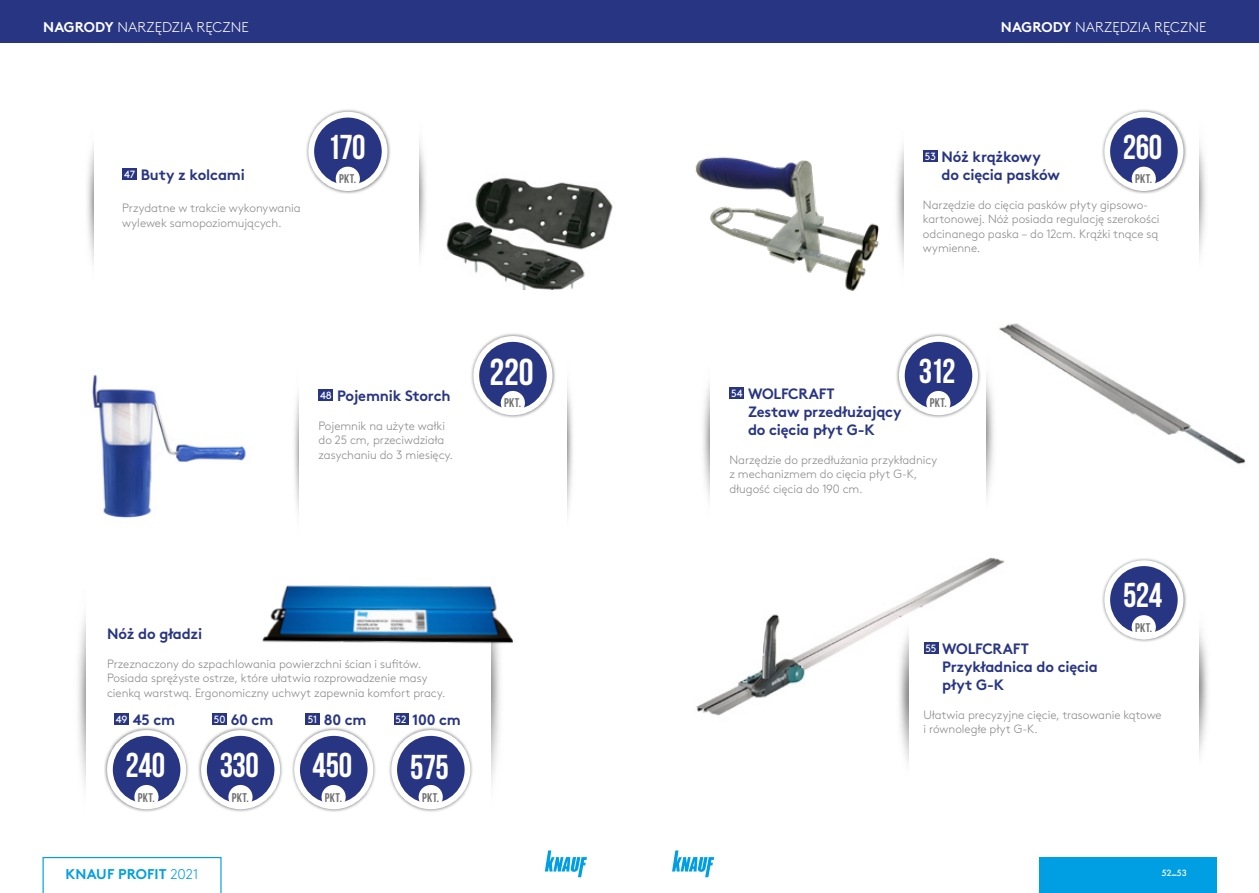
<style>
.page{position:relative;width:1259px;height:893px;background:#fff}
.page>*{position:absolute;margin:0;border:0;box-sizing:border-box;transform-origin:0 0}
.t1{font:37.35px "Bebas Neue";color:#fff}
.t2{font:34.5px "Bebas Neue";letter-spacing:-.015em;color:#fff}
.t3{font:700 15px/18px "Brown Pro";letter-spacing:-.015em;color:#283583}
.t4{font:300 14.1px "Brown Pro";letter-spacing:.01em;color:#fff}
.t5{font:700 14.1px "Brown Pro";letter-spacing:.01em;color:#009fe3}
.t6{font:12.6px "Bebas Neue";letter-spacing:.025em;color:#706f6f}
.t7{font:300 12px/14.4px "Brown Pro";color:#878787}
.t8{font:500 9.45px "Futura PT";color:#fff}
.s1{font-weight:700}
.s2{font-weight:400;font-size:10.5px;color:#fff}
.s3{font-weight:300}
</style>
<div class="page">
<div style="left:1038px;top:857px;width:178px;height:36px;background:#009fe3"></div>
<svg style="left:43px;top:857px;width:178px;height:36px"></svg>
<div style="left:0;top:0;width:629px;height:43px;background:#283583"></div>
<div style="left:629px;top:0;width:630px;height:43px;background:#283583"></div>
<svg style="left:545px;top:850px;width:42px;height:27px"></svg>
<svg style="left:672px;top:850px;width:42px;height:27px"></svg>
<img style="left:78px;top:615px;width:8px;height:173px">
<img style="left:491px;top:663px;width:9px;height:123px">
<div style="left:198px;top:727px;width:85px;height:85px;background:#000;opacity:.5"></div>
<div style="left:204px;top:733px;width:73px;height:73px;background:#283583;border-radius:50%"></div>
<div style="left:201px;top:730px;width:79px;height:79px;border:6px solid #fff;border-radius:50%"></div>
<div style="left:228px;top:785px;width:24px;height:24px;background:#fff;border-radius:50%"></div>
<div style="left:114px;top:713px;width:15px;height:12px;background:#283583"></div>
<div style="left:212px;top:713px;width:15px;height:12px;background:#283583"></div>
<div style="left:305px;top:713px;width:15px;height:12px;background:#283583"></div>
<div style="left:393px;top:713px;width:15px;height:12px;background:#283583"></div>
<div style="left:104px;top:727px;width:85px;height:85px;background:#000;opacity:.5"></div>
<div style="left:110px;top:733px;width:73px;height:73px;background:#283583;border-radius:50%"></div>
<div style="left:107px;top:730px;width:79px;height:79px;border:6px solid #fff;border-radius:50%"></div>
<div style="left:134px;top:785px;width:25px;height:24px;background:#fff;border-radius:50%"></div>
<div style="left:388px;top:727px;width:86px;height:85px;background:#000;opacity:.5"></div>
<div style="left:394px;top:733px;width:73px;height:73px;background:#283583;border-radius:50%"></div>
<div style="left:391px;top:730px;width:79px;height:79px;border:6px solid #fff;border-radius:50%"></div>
<div style="left:418px;top:785px;width:25px;height:24px;background:#fff;border-radius:50%"></div>
<div style="left:291px;top:727px;width:85px;height:85px;background:#000;opacity:.5"></div>
<div style="left:297px;top:733px;width:73px;height:73px;background:#283583;border-radius:50%"></div>
<div style="left:294px;top:730px;width:79px;height:79px;border:6px solid #fff;border-radius:50%"></div>
<div style="left:321px;top:785px;width:25px;height:24px;background:#fff;border-radius:50%"></div>
<img style="left:262px;top:585px;width:251px;height:78px">
<img style="left:1004px;top:323px;width:242px;height:142px">
<img style="left:92px;top:374px;width:154px;height:144px">
<img style="left:294px;top:393px;width:5px;height:122px">
<img style="left:567px;top:382px;width:6px;height:134px">
<div style="left:470px;top:333px;width:86px;height:85px;background:#000;opacity:.5"></div>
<div style="left:476px;top:339px;width:73px;height:73px;background:#283583;border-radius:50%"></div>
<div style="left:473px;top:336px;width:79px;height:79px;border:6px solid #fff;border-radius:50%"></div>
<div style="left:501px;top:391px;width:24px;height:24px;background:#fff;border-radius:50%"></div>
<div style="left:318px;top:390px;width:15px;height:11px;background:#283583"></div>
<img style="left:896px;top:145px;width:8px;height:121px">
<img style="left:1199px;top:140px;width:7px;height:117px">
<div style="left:923px;top:150px;width:15px;height:12px;background:#283583"></div>
<div style="left:1101px;top:108px;width:85px;height:86px;background:#000;opacity:.5"></div>
<div style="left:1107px;top:115px;width:73px;height:73px;background:#283583;border-radius:50%"></div>
<div style="left:1104px;top:112px;width:79px;height:79px;border:6px solid #fff;border-radius:50%"></div>
<div style="left:1131px;top:167px;width:24px;height:24px;background:#fff;border-radius:50%"></div>
<img style="left:703px;top:384px;width:7px;height:116px">
<img style="left:986px;top:327px;width:26px;height:171px">
<div style="left:729px;top:388px;width:15px;height:11px;background:#283583"></div>
<div style="left:895px;top:333px;width:86px;height:85px;background:#000;opacity:.5"></div>
<div style="left:902px;top:339px;width:73px;height:73px;background:#283583;border-radius:50%"></div>
<div style="left:899px;top:336px;width:79px;height:79px;border:6px solid #fff;border-radius:50%"></div>
<div style="left:926px;top:391px;width:24px;height:24px;background:#fff;border-radius:50%"></div>
<img style="left:695px;top:157px;width:184px;height:134px">
<img style="left:87px;top:146px;width:7px;height:118px">
<img style="left:419px;top:140px;width:7px;height:118px">
<div style="left:305px;top:108px;width:86px;height:86px;background:#000;opacity:.5"></div>
<div style="left:311px;top:115px;width:73px;height:73px;background:#283583;border-radius:50%"></div>
<div style="left:308px;top:112px;width:79px;height:79px;border:6px solid #fff;border-radius:50%"></div>
<div style="left:336px;top:167px;width:24px;height:24px;background:#fff;border-radius:50%"></div>
<div style="left:122px;top:168px;width:15px;height:12px;background:#283583"></div>
<img style="left:446px;top:177px;width:167px;height:113px">
<img style="left:1186px;top:597px;width:22px;height:159px">
<div style="left:908px;top:601px;width:290px;height:191px;background:#fff"></div>
<div style="left:1101px;top:557px;width:85px;height:86px;background:#000;opacity:.5"></div>
<div style="left:1107px;top:563px;width:73px;height:73px;background:#283583;border-radius:50%"></div>
<div style="left:1104px;top:560px;width:79px;height:79px;border:6px solid #fff;border-radius:50%"></div>
<div style="left:1131px;top:615px;width:24px;height:24px;background:#fff;border-radius:50%"></div>
<img style="left:696px;top:557px;width:309px;height:184px">
<p class="t4" style="left:43px;top:17px;width:207px"><span class="s1">NAGRODY</span> NARZĘDZIA RĘCZNE</p>
<p class="t4" style="left:1001px;top:17px;width:207px"><span class="s1">NAGRODY</span> NARZĘDZIA RĘCZNE</p>
<p class="t3" style="left:124px;top:164px;width:122px"><span class="s2">47</span> Buty z kolcami</p>
<p class="t7" style="left:122px;top:200px;width:180px">Przydatne w trakcie wykonywania wylewek samopoziomujących.</p>
<h2 class="t2" style="left:327px;top:128px;width:40px">170</h2>
<p class="t6" style="left:339px;top:172px;width:19px">PKT.</p>
<p class="t3" style="left:320px;top:385px;width:132px"><span class="s2">48</span> Pojemnik Storch</p>
<p class="t7" style="left:318px;top:418px;width:136px">Pojemnik na użyte wałki do 25 cm, przeciwdziała zasychaniu do 3 miesięcy.</p>
<h1 class="t1" style="left:489px;top:352px;width:46px">220</h1>
<p class="t6" style="left:504px;top:396px;width:19px">PKT.</p>
<p class="t3" style="left:107px;top:623px;width:97px">Nóż do gładzi</p>
<p class="t7" style="left:107px;top:656px;width:340px">Przeznaczony do szpachlowania powierzchni ścian i sufitów.<br>Posiada sprężyste ostrze, które ułatwia rozprowadzenie masy cienką warstwą. Ergonomiczny uchwyt zapewnia komfort pracy.</p>
<p class="t3" style="left:116px;top:709px;width:61px"><span class="s2">49</span> 45 cm</p>
<p class="t3" style="left:214px;top:709px;width:61px"><span class="s2">50</span> 60 cm</p>
<p class="t3" style="left:308px;top:709px;width:60px"><span class="s2">51</span> 80 cm</p>
<p class="t3" style="left:396px;top:709px;width:67px"><span class="s2">52</span> 100 cm</p>
<h2 class="t2" style="left:125px;top:746px;width:41px">240</h2>
<p class="t6" style="left:138px;top:790px;width:19px">PKT.</p>
<h2 class="t2" style="left:220px;top:746px;width:41px">330</h2>
<p class="t6" style="left:232px;top:790px;width:19px">PKT.</p>
<h2 class="t2" style="left:313px;top:746px;width:41px">450</h2>
<p class="t6" style="left:325px;top:790px;width:19px">PKT.</p>
<h2 class="t2" style="left:410px;top:749px;width:40px">575</h2>
<p class="t6" style="left:422px;top:790px;width:19px">PKT.</p>
<h2 class="t2" style="left:1123px;top:128px;width:41px">260</h2>
<p class="t6" style="left:1135px;top:172px;width:19px">PKT.</p>
<p class="t3" style="left:941px;top:146px;width:120px;text-indent:-17px"><span class="s2">53</span> Nóż krążkowy do cięcia pasków</p>
<p class="t7" style="left:923px;top:197px;width:238px">Narzędzie do cięcia pasków płyty gipsowo&shy;kartonowej. Nóż posiada regulację szerokości odcinanego paska – do 12cm. Krążki tnące są wymienne.</p>
<h2 class="t2" style="left:919px;top:352px;width:38px">312</h2>
<p class="t6" style="left:929px;top:396px;width:19px">PKT.</p>
<p class="t3" style="left:748px;top:383px;width:155px;text-indent:-17px"><span class="s2">54</span> WOLFCRAFT<br>Zestaw przedłużający do cięcia płyt G-K</p>
<p class="t7" style="left:729px;top:452px;width:209px">Narzędzie do przedłużania przykładnicy z mechanizmem do cięcia płyt G-K, długość cięcia do 190 cm.</p>
<h2 class="t2" style="left:1123px;top:577px;width:41px">524</h2>
<p class="t6" style="left:1135px;top:620px;width:19px">PKT.</p>
<p class="t3" style="left:942px;top:638px;width:157px;text-indent:-17px"><span class="s2">55</span> WOLFCRAFT<br>Przykładnica do cięcia płyt G-K</p>
<p class="t7" style="left:923px;top:707px;width:240px">Ułatwia precyzyjne cięcie, trasowanie kątowe i równoległe płyt G-K.</p>
<p class="t5" style="left:66px;top:863px;width:134px">KNAUF PROFIT <span class="s3">2021</span></p>
<p class="t8" style="left:1161px;top:867px;width:27px">52<sup>_</sup>53</p>
</div>
